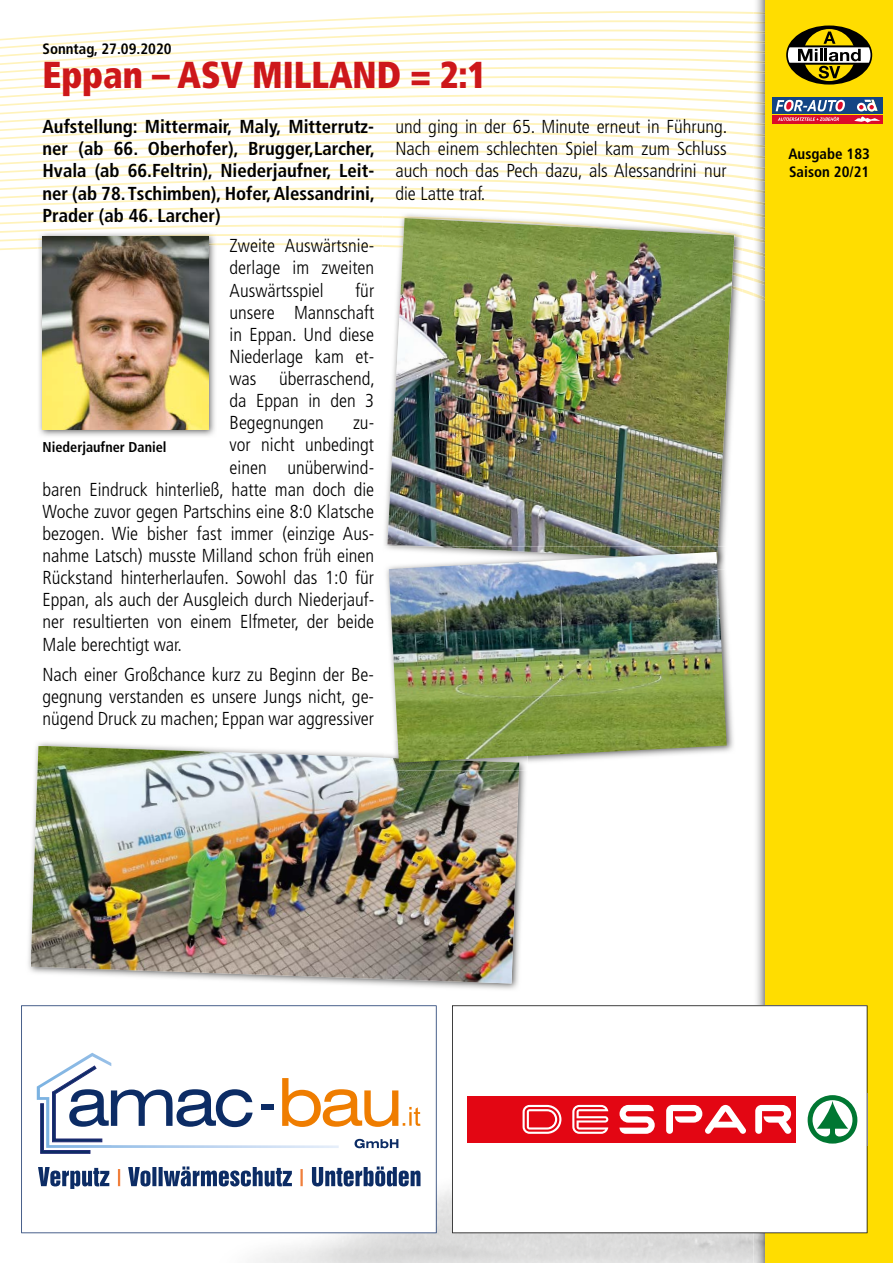
<style>
.page{position:relative;width:893px;height:1263px;background:#fff}
.page>*{position:absolute;margin:0;border:0;box-sizing:border-box;transform-origin:0 0}
.t1{font:900 condensed 37.5px "Frutiger";color:#cd171a;scale:.94 1}
.t2{font:300 condensed 18.75px/22.2px "Frutiger";color:#000;text-align:justify}
.t3{font:700 condensed 18.75px/22.2px "Frutiger";color:#000;text-align:justify}
.t4{font:700 condensed 15px/18px "Frutiger";color:#000}
.t5{font:700 condensed 14.25px "Frutiger";color:#000}
</style>
<div class="page">
<img style="left:753px;top:0;width:12px;height:1005px">
<img style="left:753px;top:293px;width:12px;height:8px">
<img style="left:753px;top:282px;width:12px;height:9px">
<img style="left:753px;top:273px;width:12px;height:9px">
<img style="left:753px;top:264px;width:12px;height:9px">
<img style="left:753px;top:254px;width:12px;height:10px">
<img style="left:753px;top:245px;width:12px;height:9px">
<img style="left:753px;top:236px;width:12px;height:9px">
<img style="left:753px;top:226px;width:12px;height:10px">
<img style="left:753px;top:210px;width:12px;height:16px">
<img style="left:753px;top:196px;width:12px;height:14px">
<img style="left:753px;top:182px;width:12px;height:14px">
<img style="left:753px;top:168px;width:12px;height:14px">
<img style="left:753px;top:131px;width:12px;height:37px">
<img style="left:753px;top:119px;width:12px;height:12px">
<img style="left:753px;top:107px;width:12px;height:12px">
<img style="left:753px;top:96px;width:12px;height:11px">
<img style="left:753px;top:84px;width:12px;height:12px">
<img style="left:753px;top:73px;width:12px;height:11px">
<img style="left:753px;top:22px;width:12px;height:51px">
<img style="left:753px;top:12px;width:12px;height:8px">
<div style="left:765px;top:0;width:128px;height:1263px;background:#fd0"></div>
<svg style="left:786px;top:26px;width:86px;height:59px"></svg>
<div style="left:772px;top:115px;width:110px;height:9px;background:#db0c2a"></div>
<div style="left:772px;top:97px;width:110px;height:17px;background:#134484"></div>
<svg style="left:776px;top:100px;width:69px;height:11px"></svg>
<svg style="left:778px;top:117px;width:61px;height:4px"></svg>
<svg style="left:854px;top:100px;width:26px;height:23px"></svg>
<img style="left:28px;top:742px;width:498px;height:248px">
<img style="left:31px;top:746px;width:488px;height:237px">
<img style="left:39px;top:296px;width:176px;height:140px">
<img style="left:43px;top:296px;width:165px;height:134px">
<svg style="left:0;top:11px;width:753px;height:285px"></svg>
<img style="left:387px;top:218px;width:347px;height:328px">
<img style="left:386px;top:546px;width:348px;height:205px">
<img style="left:384px;top:740px;width:142px;height:30px">
<img style="left:384px;top:758px;width:135px;height:12px">
<img style="left:428px;top:546px;width:290px;height:6px">
<img style="left:389px;top:552px;width:338px;height:211px">
<svg style="left:21px;top:1005px;width:416px;height:228px"></svg>
<svg style="left:452px;top:1005px;width:415px;height:228px"></svg>
<p class="t4" style="left:43px;top:40px;width:131px">Sonntag, 27.09.2020</p>
<h1 class="t1" style="left:43px;top:52px;width:473px">Eppan – ASV MILLAND = 2:1</h1>
<p class="t3" style="left:43px;top:116px;width:334px">Aufstellung: Mittermair, Maly, Mitterrutz&shy;ner (ab 66. Oberhofer), Brugger,Larcher, Hvala (ab 66.Feltrin), Niederjaufner, Leit&shy;ner (ab 78. Tschimben), Hofer, Alessandrini, Prader (ab 46. Larcher)</p>
<p class="t2" style="left:230px;top:235px;width:146px">Zweite Auswärtsnie&shy;derlage im zweiten Auswärtsspiel</p>
<p class="t2" style="left:395px;top:116px;width:333px">und ging in der 65. Minute erneut in Führung.<br>Nach einem schlechten Spiel kam zum Schluss auch noch das Pech dazu, als Alessandrini nur die Latte traf.</p>
<p class="t2" style="left:230px;top:279px;width:147px;text-indent:126px">für unsere Mannschaft in Eppan. Und diese Niederlage kam et&shy;was überraschend, da Eppan in den 3<br>Begegnungen</p>
<p class="t2" style="left:353px;top:412px;width:23px">zu-</p>
<p class="t2" style="left:230px;top:434px;width:146px">vor nicht unbedingt</p>
<p class="t2" style="left:230px;top:456px;width:146px">einen unüberwind-</p>
<p class="t2" style="left:43px;top:478px;width:333px">baren Eindruck hinterließ, hatte man doch die</p>
<p class="t2" style="left:43px;top:500px;width:333px">Woche zuvor gegen Partschins eine 8:0 Klatsche</p>
<p class="t2" style="left:43px;top:523px;width:333px">bezogen. Wie bisher fast immer (einzige Aus-</p>
<p class="t2" style="left:43px;top:545px;width:333px">nahme Latsch) musste Milland schon früh einen</p>
<p class="t2" style="left:43px;top:567px;width:333px">Rückstand hinterherlaufen. Sowohl das 1:0 für</p>
<p class="t2" style="left:43px;top:589px;width:333px">Eppan, als auch der Ausgleich durch Niederjauf-</p>
<p class="t2" style="left:43px;top:611px;width:333px">ner resultierten von einem Elfmeter, der beide</p>
<p class="t2" style="left:43px;top:633px;width:141px">Male berechtigt war.</p>
<p class="t2" style="left:43px;top:664px;width:333px">Nach einer Großchance kurz zu Beginn der Be&shy;gegnung verstanden es unsere Jungs nicht, ge&shy;nügend Druck zu machen; Eppan war aggressiver</p>
<p class="t5" style="left:43px;top:438px;width:126px">Niederjaufner Daniel</p>
<p class="t4" style="left:788px;top:145px;width:83px">Ausgabe 183<br>Saison 20/21</p>
</div>
